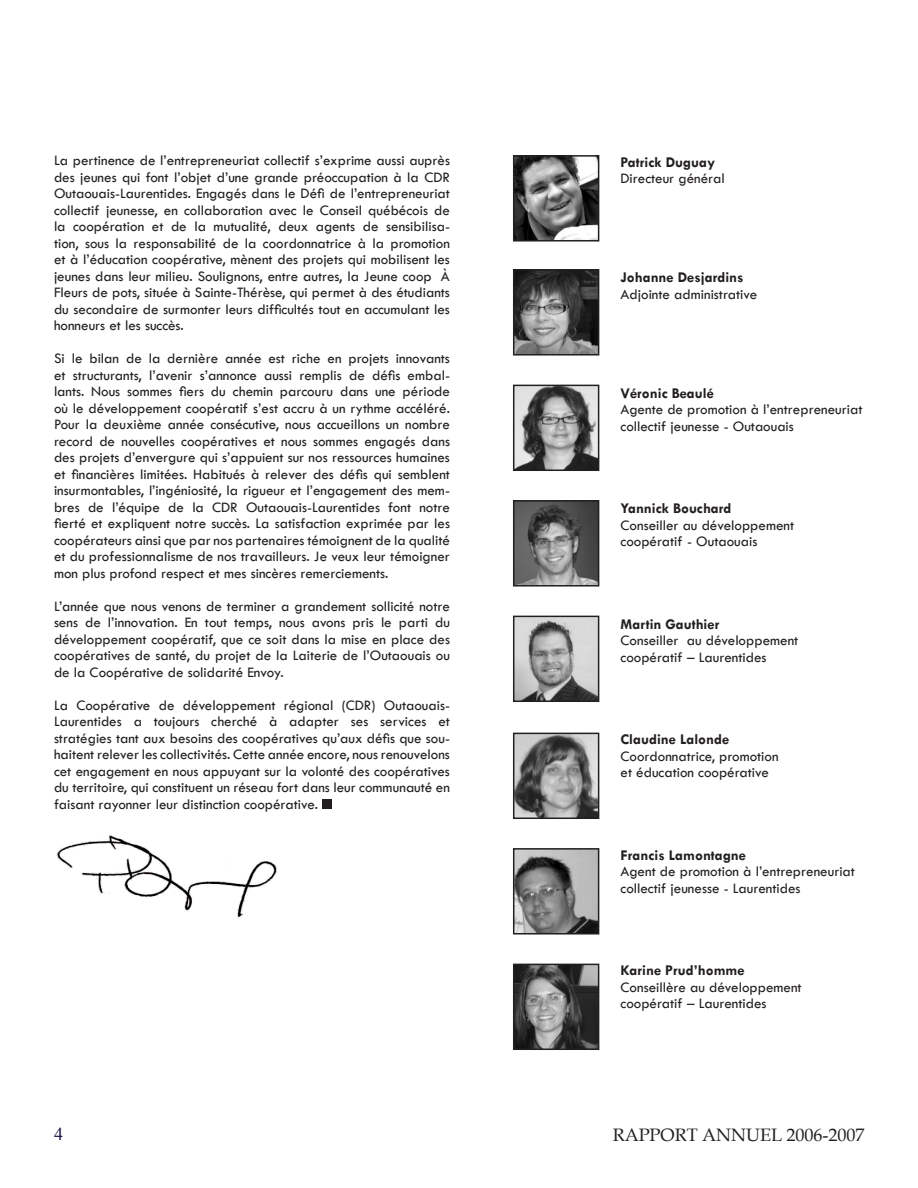
<style>
.page{position:relative;width:918px;height:1188px;background:#fff}
.page>*{position:absolute;margin:0;border:0;box-sizing:border-box;transform-origin:0 0}
.t1{font:18px "Book Antiqua";color:#231f20}
.t2{font:18px "Times New Roman";color:#191548}
.t3{font:15px/16.5px "Tw Cen";color:#231f20}
.t4{font:700 15px "Tw Cen";color:#231f20}
</style>
<div class="page">
<div style="left:322px;top:800px;width:10px;height:9px;background:#231f20"></div>
<img style="left:516px;top:158px;width:80px;height:81px">
<div style="left:513px;top:155px;width:86px;height:87px;border:2px solid #231f20"></div>
<img style="left:516px;top:272px;width:80px;height:81px">
<div style="left:513px;top:269px;width:86px;height:87px;border:2px solid #231f20"></div>
<img style="left:516px;top:388px;width:80px;height:80px">
<div style="left:513px;top:385px;width:86px;height:86px;border:2px solid #231f20"></div>
<img style="left:516px;top:503px;width:80px;height:81px">
<div style="left:513px;top:500px;width:86px;height:87px;border:2px solid #231f20"></div>
<img style="left:516px;top:619px;width:80px;height:80px">
<div style="left:513px;top:616px;width:86px;height:86px;border:2px solid #231f20"></div>
<img style="left:516px;top:736px;width:80px;height:80px">
<div style="left:513px;top:733px;width:86px;height:86px;border:2px solid #231f20"></div>
<img style="left:516px;top:851px;width:80px;height:81px">
<div style="left:513px;top:848px;width:86px;height:87px;border:2px solid #231f20"></div>
<img style="left:516px;top:967px;width:80px;height:80px">
<div style="left:513px;top:964px;width:86px;height:86px;border:2px solid #231f20"></div>
<img style="left:56px;top:835px;width:221px;height:83px">
<p class="t3" style="left:54px;top:152px;width:398px;text-align:justify">La pertinence de l’entrepreneuriat collectif s’exprime aussi auprès des jeunes qui font l’objet d’une grande préoccupation à la CDR Outaouais-Laurentides. Engagés dans le Défi de l’entrepreneuriat collectif jeunesse, en collaboration avec le Conseil québécois de la coopération et de la mutualité, deux agents de sensibilisa&shy;tion, sous la responsabilité de la coordonnatrice à la promotion et à l’éducation coopérative, mènent des projets qui mobilisent les jeunes dans leur milieu. Soulignons, entre autres, la Jeune coop À Fleurs de pots, située à Sainte-Thérèse, qui permet à des étudiants du secondaire de surmonter leurs difficultés tout en accumulant les honneurs et les succès.</p>
<p class="t3" style="left:54px;top:350px;width:398px;text-align:justify">Si le bilan de la dernière année est riche en projets innovants et structurants, l’avenir s’annonce aussi remplis de défis embal&shy;lants. Nous sommes fiers du chemin parcouru dans une période où le développement coopératif s’est accru à un rythme accéléré.<br>Pour la deuxième année consécutive, nous accueillons un nombre record de nouvelles coopératives et nous sommes engagés dans des projets d’envergure qui s’appuient sur nos ressources humaines et financières limitées. Habitués à relever des défis qui semblent insurmontables, l’ingéniosité, la rigueur et l’engagement des mem&shy;bres de l’équipe de la CDR Outaouais-Laurentides font notre fierté et expliquent notre succès. La satisfaction exprimée par les coopérateurs ainsi que par nos partenaires témoignent de la qualité et du professionnalisme de nos travailleurs. Je veux leur témoigner mon plus profond respect et mes sincères remerciements.</p>
<p class="t3" style="left:54px;top:598px;width:397px;text-align:justify">L’année que nous venons de terminer a grandement sollicité notre sens de l’innovation. En tout temps, nous avons pris le parti du développement coopératif, que ce soit dans la mise en place des coopératives de santé, du projet de la Laiterie de l’Outaouais ou de la Coopérative de solidarité Envoy.</p>
<p class="t3" style="left:54px;top:697px;width:397px;text-align:justify">La Coopérative de développement régional (CDR) Outaouais-Laurentides a toujours cherché à adapter ses services et stratégies tant aux besoins des coopératives qu’aux défis que sou&shy;haitent relever les collectivités. Cette année encore, nous renouvelons cet engagement en nous appuyant sur la volonté des coopératives du territoire, qui constituent un réseau fort dans leur communauté en faisant rayonner leur distinction coopérative.</p>
<p class="t2" style="left:54px;top:1122px;width:10px">4</p>
<p class="t4" style="left:621px;top:153px;width:96px">Patrick Duguay</p>
<p class="t3" style="left:621px;top:170px;width:106px">Directeur général</p>
<p class="t4" style="left:621px;top:269px;width:125px">Johanne Desjardins</p>
<p class="t3" style="left:621px;top:286px;width:138px">Adjointe administrative</p>
<p class="t4" style="left:621px;top:384px;width:95px">Véronic Beaulé</p>
<p class="t3" style="left:621px;top:401px;width:243px">Agente de promotion à l’entrepreneuriat collectif jeunesse - Outaouais</p>
<p class="t4" style="left:621px;top:500px;width:113px">Yannick Bouchard</p>
<p class="t3" style="left:621px;top:517px;width:175px">Conseiller au développement coopératif - Outaouais</p>
<p class="t4" style="left:621px;top:615px;width:100px">Martin Gauthier</p>
<p class="t3" style="left:621px;top:632px;width:179px">Conseiller au développement coopératif – Laurentides</p>
<p class="t4" style="left:621px;top:731px;width:110px">Claudine Lalonde</p>
<p class="t3" style="left:621px;top:748px;width:160px">Coordonnatrice, promotion et éducation coopérative</p>
<p class="t4" style="left:621px;top:846px;width:127px">Francis Lamontagne</p>
<p class="t3" style="left:621px;top:863px;width:236px">Agent de promotion à l’entrepreneuriat collectif jeunesse - Laurentides</p>
<p class="t4" style="left:621px;top:962px;width:126px">Karine Prud’homme</p>
<p class="t3" style="left:621px;top:979px;width:183px">Conseillère au développement coopératif – Laurentides</p>
<p class="t1" style="left:613px;top:1122px;width:253px">RAPPORT ANNUEL 2006-2007</p>
</div>
